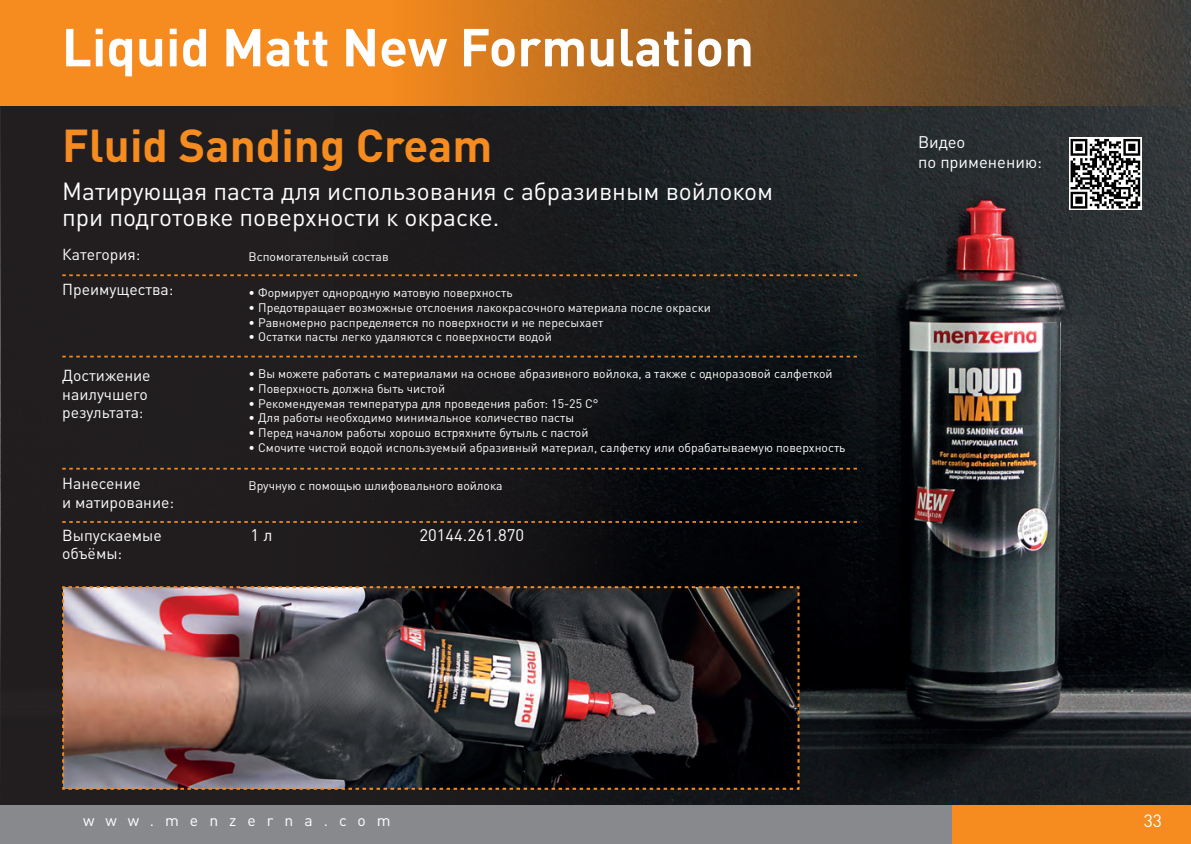
<style>
.page{position:relative;width:1191px;height:844px;background:#fff}
.page>*{position:absolute;margin:0;border:0;box-sizing:border-box;transform-origin:0 0}
.t1{font:700 52.5px "DIN Pro";color:#fff}
.t2{font:700 45.5px "DIN Pro";color:#f68b1f}
.t3{font:24.5px/26.2px "DIN Pro";color:#fff}
.t4{font:17.5px "DIN Pro";color:#fff}
.t5{font:16.62px/19.9px "DIN Pro";color:#fff}
.t6{font:15.75px/18.9px "DIN Pro";color:#fff}
.t7{font:15.75px "DIN Pro";letter-spacing:.7em;color:#fff}
.t8{font:12.25px "DIN Pro";color:#fff}
</style>
<div class="page">
<img style="left:645px;top:106px;width:546px;height:699px">
<div style="left:1px;top:106px;width:644px;height:737px;background:#231f20"></div>
<img style="left:0;top:106px;width:1px;height:699px">
<img style="left:62px;top:585px;width:738px;height:205px">
<svg style="left:0;top:0;width:1191px;height:106px;background:#b26c24"></svg>
<svg style="left:62px;top:355px;width:795px;height:2px"></svg>
<svg style="left:62px;top:274px;width:795px;height:2px"></svg>
<svg style="left:62px;top:467px;width:795px;height:2px"></svg>
<svg style="left:62px;top:521px;width:795px;height:1px"></svg>
<svg style="left:1069px;top:137px;width:72px;height:73px"></svg>
<svg style="left:1070px;top:139px;width:70px;height:69px"></svg>
<hr style="left:0;top:805px;width:1px;height:38px;background:#87898c">
<div style="left:1px;top:805px;width:952px;height:38px;background:#87898c"></div>
<div style="left:953px;top:805px;width:238px;height:38px;background:#f68b1f"></div>
<h1 class="t1" style="left:62px;top:12px;width:693px">Liquid Matt New Formulation</h1>
<h2 class="t2" style="left:62px;top:114px;width:432px">Fluid Sanding Cream</h2>
<h3 class="t3" style="left:62px;top:175px;width:712px">Матирующая паста для использования с абразивным войлоком при подготовке поверхности к окраске.</h3>
<p class="t6" style="left:62px;top:243px;width:80px">Категория:</p>
<p class="t6" style="left:62px;top:278px;width:113px">Преимущества:</p>
<p class="t6" style="left:62px;top:364px;width:90px">Достижение наилучшего результата:</p>
<p class="t6" style="left:62px;top:472px;width:113px">Нанесение<br>и матирование:</p>
<p class="t6" style="left:62px;top:523px;width:101px">Выпускаемые объёмы:</p>
<p class="t8" style="left:248px;top:247px;width:142px">Вспомогательный состав</p>
<p class="t8" style="left:248px;top:283px;width:265px">• Формирует однородную матовую поверхность</p>
<p class="t8" style="left:248px;top:298px;width:464px">• Предотвращает возможные отслоения лакокрасочного материала после окраски</p>
<p class="t8" style="left:248px;top:312px;width:356px">• Равномерно распределяется по поверхности и не пересыхает</p>
<p class="t8" style="left:248px;top:327px;width:305px">• Остатки пасты легко удаляются с поверхности водой</p>
<p class="t8" style="left:248px;top:364px;width:585px">• Вы можете работать с материалами на основе абразивного войлока, а также с одноразовой салфеткой</p>
<p class="t8" style="left:248px;top:378px;width:198px">• Поверхность должна быть чистой</p>
<p class="t8" style="left:248px;top:393px;width:351px">• Рекомендуемая температура для проведения работ: 15-25 С°</p>
<p class="t8" style="left:248px;top:408px;width:327px">• Для работы необходимо минимальное количество пасты</p>
<p class="t8" style="left:248px;top:423px;width:341px">• Перед началом работы хорошо встряхните бутыль с пастой</p>
<p class="t8" style="left:248px;top:437px;width:598px">• Смочите чистой водой используемый абразивный материал, салфетку или обрабатываемую поверхность</p>
<p class="t8" style="left:248px;top:476px;width:255px">Вручную с помощью шлифовального войлока</p>
<h3 class="t5" style="left:250px;top:523px;width:23px">1 л</h3>
<h3 class="t5" style="left:419px;top:523px;width:106px">20144.261.870</h3>
<h3 class="t5" style="left:918px;top:131px;width:125px">Видео<br>по применению:</h3>
<p class="t7" style="left:83px;top:807px;width:309px">www.menzerna.com</p>
<h3 class="t4" style="left:1143px;top:806px;width:20px">33</h3>
</div>
